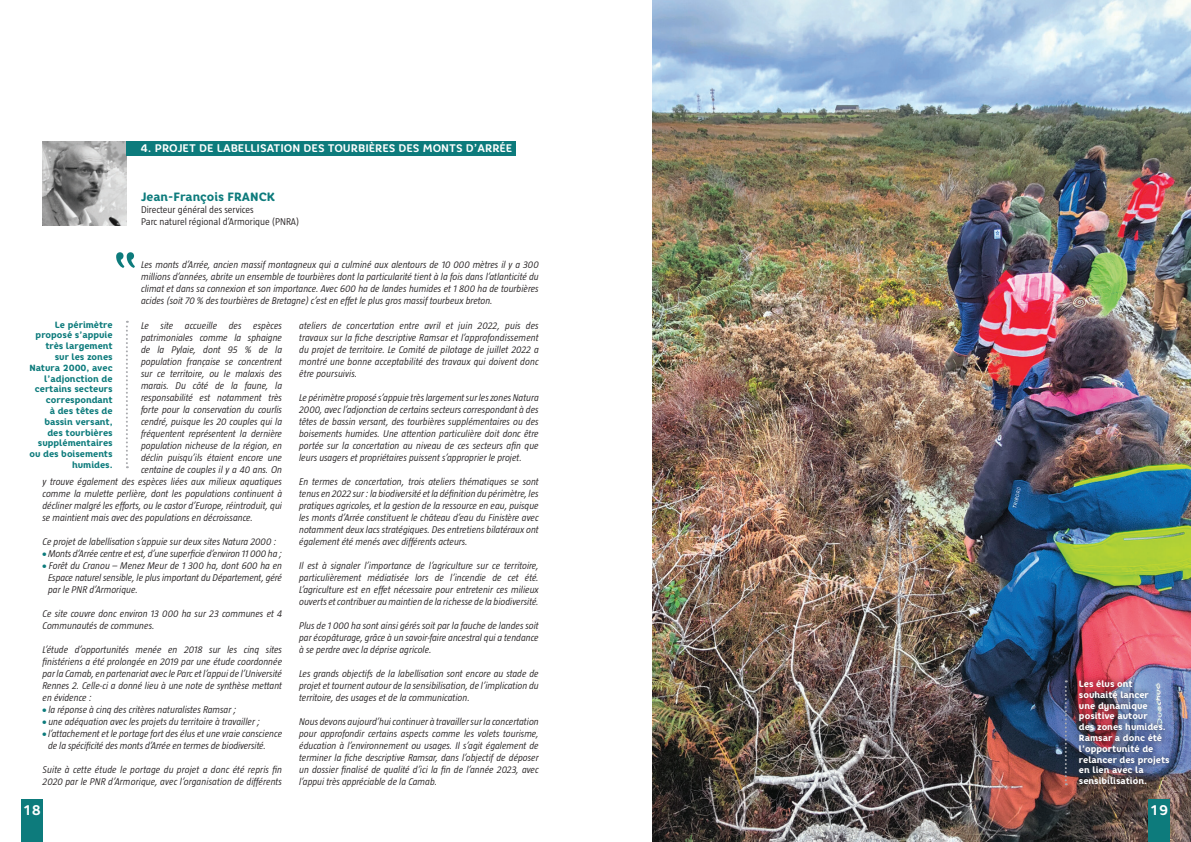
<style>
.page{position:relative;width:1191px;height:842px;background:#fff}
.page>*{position:absolute;margin:0;border:0;box-sizing:border-box;transform-origin:0 0}
.t1{font:700 14px "Core Rhino 65";color:#fff}
.t2{font:800 12px "Core Rhino 75";color:#0d7b7c}
.t3{font:700 11px "Core Rhino 65";color:#fff}
.t4{font:italic 300 10px/12px "Taz";color:#231f20;text-align:justify}
.t5{font:300 10px "Taz";color:#231f20}
.t6{font:800 9px/10.8px "Core Rhino 75";color:#0d7b7c;text-align:right}
.t7{font:800 9px/10.8px "Core Rhino 75";color:#fff}
.s1{color:#0d7b7c}
</style>
<div class="page">
<img style="left:652px;top:0;width:539px;height:842px">
<div style="left:1073px;top:675px;width:102px;height:115px;background:#231f20;opacity:.75"></div>
<svg style="left:1064px;top:680px;width:2px;height:105px"></svg>
<img style="left:43px;top:142px;width:83px;height:84px">
<div style="left:126px;top:142px;width:390px;height:14px;background:#0d7b7c"></div>
<div style="left:21px;top:799px;width:22px;height:43px;background:#0d7b7c"></div>
<div style="left:1148px;top:799px;width:21px;height:43px;background:#0d7b7c"></div>
<svg style="left:126px;top:321px;width:2px;height:147px"></svg>
<p class="t3" style="left:141px;top:141px;width:373px">4. PROJET DE LABELLISATION DES TOURBIÈRES DES MONTS D’ARRÉE</p>
<p class="t2" style="left:141px;top:189px;width:135px">Jean-François FRANCK</p>
<p class="t5" style="left:141px;top:204px;width:114px">Directeur général des services</p>
<p class="t5" style="left:141px;top:216px;width:160px">Parc naturel régional d’Armorique (PNRA)</p>
<p class="t4" style="left:141px;top:258px;width:399px">Les monts d’Arrée, ancien massif montagneux qui a culminé aux alentours de 10 000 mètres il y a 300 millions d’années, abrite un ensemble de tourbières dont la particularité tient à la fois dans l’atlanticité du climat et dans sa connexion et son importance. Avec 600 ha de landes humides et 1 800 ha de tourbières acides (soit 70 % des tourbières de Bretagne) c’est en effet le plus gros massif tourbeux breton.</p>
<p class="t4" style="left:141px;top:319px;width:143px">Le site accueille des espèces</p>
<p class="t4" style="left:141px;top:331px;width:143px">patrimoniales comme la sphaigne</p>
<p class="t4" style="left:141px;top:343px;width:143px">de la Pylaie, dont 95 % de la</p>
<p class="t4" style="left:141px;top:355px;width:143px">population française se concentrent</p>
<p class="t4" style="left:141px;top:367px;width:143px">sur ce territoire, ou le malaxis des</p>
<p class="t4" style="left:141px;top:379px;width:143px">marais. Du côté de la faune, la</p>
<p class="t4" style="left:141px;top:391px;width:143px">responsabilité est notamment très</p>
<p class="t4" style="left:141px;top:403px;width:143px">forte pour la conservation du courlis</p>
<p class="t4" style="left:141px;top:415px;width:143px">cendré, puisque les 20 couples qui la</p>
<p class="t4" style="left:141px;top:427px;width:143px">fréquentent représentent la dernière</p>
<p class="t4" style="left:141px;top:439px;width:143px">population nicheuse de la région, en</p>
<p class="t4" style="left:141px;top:451px;width:143px">déclin puisqu’ils étaient encore une</p>
<p class="t4" style="left:141px;top:463px;width:143px">centaine de couples il y a 40 ans. On</p>
<p class="t4" style="left:43px;top:475px;width:241px">y trouve également des espèces liées aux milieux aquatiques</p>
<p class="t4" style="left:43px;top:487px;width:241px">comme la mulette perlière, dont les populations continuent à</p>
<p class="t4" style="left:43px;top:499px;width:241px">décliner malgré les efforts, ou le castor d’Europe, réintroduit, qui</p>
<p class="t4" style="left:43px;top:511px;width:212px">se maintient mais avec des populations en décroissance.</p>
<p class="t4" style="left:43px;top:535px;width:236px">Ce projet de labellisation s’appuie sur deux sites Natura 2000 :</p>
<p class="t4" style="left:43px;top:547px;width:241px"><span class="s1">●</span> Monts d’Arrée centre et est, d’une superficie d’environ 11 000 ha ;</p>
<p class="t4" style="left:48px;top:559px;width:235px;text-indent:-6px"><span class="s1">●</span> Forêt du Cranou – Menez Meur de 1 300 ha, dont 600 ha en Espace naturel sensible, le plus important du Département, géré par le PNR d’Armorique.</p>
<p class="t4" style="left:43px;top:607px;width:241px">Ce site couvre donc environ 13 000 ha sur 23 communes et 4<br>Communautés de communes.</p>
<p class="t4" style="left:43px;top:643px;width:241px">L’étude d’opportunités menée en 2018 sur les cinq sites finistériens a été prolongée en 2019 par une étude coordonnée par la Camab, en partenariat avec le Parc et l’appui de l’Université Rennes 2. Celle-ci a donné lieu à une note de synthèse mettant en évidence :</p>
<p class="t4" style="left:43px;top:703px;width:195px"><span class="s1">●</span> la réponse à cinq des critères naturalistes Ramsar ;</p>
<p class="t4" style="left:43px;top:715px;width:219px"><span class="s1">●</span> une adéquation avec les projets du territoire à travailler ;</p>
<p class="t4" style="left:48px;top:727px;width:235px;text-indent:-6px"><span class="s1">●</span> l’attachement et le portage fort des élus et une vraie conscience de la spécificité des monts d’Arrée en termes de biodiversité.</p>
<p class="t4" style="left:43px;top:763px;width:241px">Suite à cette étude le portage du projet a donc été repris fin<br>2020 par le PNR d’Armorique, avec l’organisation de différents</p>
<p class="t6" style="left:29px;top:319px;width:85px">Le périmètre proposé s’appuie très largement sur les zones<br>Natura 2000, avec l’adjonction de certains secteurs correspondant<br>à des têtes de bassin versant, des tourbières supplémentaires ou des boisements humides.</p>
<p class="t4" style="left:299px;top:319px;width:241px">ateliers de concertation entre avril et juin 2022, puis des travaux sur la fiche descriptive Ramsar et l’approfondissement du projet de territoire. Le Comité de pilotage de juillet 2022 a montré une bonne acceptabilité des travaux qui doivent donc être poursuivis.</p>
<p class="t4" style="left:299px;top:391px;width:241px">Le périmètre proposé s’appuie très largement sur les zones Natura 2000, avec l’adjonction de certains secteurs correspondant à des têtes de bassin versant, des tourbières supplémentaires ou des boisements humides. Une attention particulière doit donc être portée sur la concertation au niveau de ces secteurs afin que leurs usagers et propriétaires puissent s’approprier le projet.</p>
<p class="t4" style="left:299px;top:475px;width:241px">En termes de concertation, trois ateliers thématiques se sont tenus en 2022 sur : la biodiversité et la définition du périmètre, les pratiques agricoles, et la gestion de la ressource en eau, puisque les monts d’Arrée constituent le château d’eau du Finistère avec notamment deux lacs stratégiques. Des entretiens bilatéraux ont également été menés avec différents acteurs.</p>
<p class="t4" style="left:299px;top:559px;width:241px">Il est à signaler l’importance de l’agriculture sur ce territoire, particulièrement médiatisée lors de l’incendie de cet été.<br>L’agriculture est en effet nécessaire pour entretenir ces milieux ouverts et contribuer au maintien de la richesse de la biodiversité.</p>
<p class="t4" style="left:299px;top:619px;width:241px">Plus de 1 000 ha sont ainsi gérés soit par la fauche de landes soit par écopâturage, grâce à un savoir-faire ancestral qui a tendance à se perdre avec la déprise agricole.</p>
<p class="t4" style="left:299px;top:667px;width:241px">Les grands objectifs de la labellisation sont encore au stade de projet et tournent autour de la sensibilisation, de l’implication du territoire, des usages et de la communication.</p>
<p class="t4" style="left:299px;top:715px;width:241px">Nous devons aujourd’hui continuer à travailler sur la concertation pour approfondir certains aspects comme les volets tourisme, éducation à l’environnement ou usages. Il s’agit également de terminer la fiche descriptive Ramsar, dans l’objectif de déposer un dossier finalisé de qualité d’ici la fin de l’année 2023, avec l’appui très appréciable de la Camab.</p>
<p class="t7" style="left:1079px;top:678px;width:92px">Les élus ont souhaité lancer<br>une dynamique positive autour<br>des zones humides.<br>Ramsar a donc été l’opportunité de relancer des projets en lien avec la sensibilisation.</p>
<h1 class="t1" style="left:23px;top:801px;width:20px">18</h1>
<h1 class="t1" style="left:1150px;top:801px;width:20px">19</h1>
</div>
